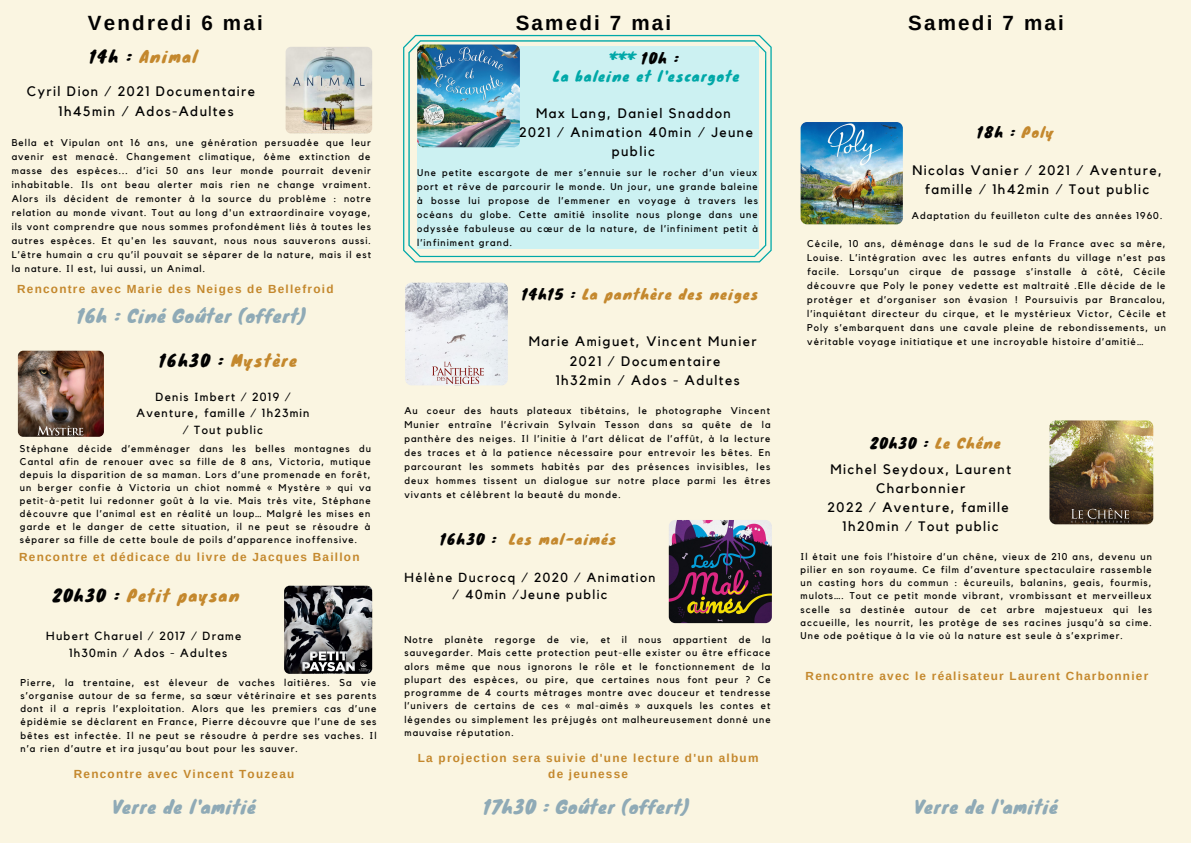
<style>
.page{position:relative;width:1191px;height:843px;background:#fff}
.page>*{position:absolute;margin:0;border:0;box-sizing:border-box;transform-origin:0 0}
.t1{font:700 20.6px "Arimo";letter-spacing:.105em;color:#010101}
.t2{font:17.6px "Knewave";letter-spacing:.05em;color:#8faab6}
.t3{font:15.7px "Knewave";letter-spacing:.105em;color:#c4882d}
.t4{font:13.7px/19.1px "Kollektif";letter-spacing:.105em;color:#010101;text-align:center}
.t5{font:13.7px "Knewave";letter-spacing:.105em;color:#c4882d}
.t6{font:13.7px "Knewave";letter-spacing:.105em;color:#00a8a8}
.t7{font:13.7px "Knewave";letter-spacing:.105em;color:#010101}
.t8{font:13.1px/17.4px "Kollektif";letter-spacing:.105em;color:#010101;text-align:center}
.t9{font:700 11.8px/16.2px "Arimo";letter-spacing:.105em;color:#c4882d;text-align:center}
.t10{font:11.8px/16.2px "Kollektif";letter-spacing:.105em;color:#010101;text-align:center}
.t11{font:700 11.7px "Arimo";letter-spacing:.105em;color:#c4882d}
.t12{font:9.9px/13.2px "Kollektif";letter-spacing:.105em;color:#010101;text-align:justify}
.t13{font:9.8px/14px "Kollektif";letter-spacing:.105em;color:#010101;text-align:justify}
.s1{color:#010101}
.s2{color:#00a8a8}
.s3{color:#c4882d}
</style>
<div class="page">
<div style="left:0;top:0;width:1190px;height:842px;background:#faf5e1"></div>
<img style="left:18px;top:350px;width:86px;height:86px;border-radius:5px">
<img style="left:285px;top:47px;width:87px;height:86px;border-radius:5px">
<img style="left:284px;top:585px;width:88px;height:88px;border-radius:5px">
<img style="left:668px;top:520px;width:103px;height:103px;border-radius:6px">
<img style="left:405px;top:282px;width:103px;height:103px;border-radius:6px">
<img style="left:1049px;top:420px;width:104px;height:104px;border-radius:6px">
<img style="left:800px;top:122px;width:102px;height:102px;border-radius:6px">
<svg style="left:403px;top:35px;width:368px;height:227px;background:#bde3e3"></svg>
<p class="t1" style="left:88px;top:11px;width:176px">Vendredi 6 mai</p>
<p class="t3" style="left:90px;top:44px;width:109px"><span class="s1">14h :</span> Animal</p>
<p class="t4" style="left:27px;top:83px;width:230px">Cyril Dion / 2021 Documentaire</p>
<p class="t4" style="left:58px;top:102px;width:177px">1h45min / Ados-Adultes</p>
<p class="t13" style="left:12px;top:136px;width:361px">Bella et Vipulan ont 16 ans, une génération persuadée que leur avenir est menacé. Changement climatique, 6ème extinction de masse des espèces... d’ici 50 ans leur monde pourrait devenir inhabitable. Ils ont beau alerter mais rien ne change vraiment.<br>Alors ils décident de remonter à la source du problème : notre relation au monde vivant. Tout au long d'un extraordinaire voyage, ils vont comprendre que nous sommes profondément liés à toutes les autres espèces. Et qu'en les sauvant, nous nous sauverons aussi.<br>L’être humain a cru qu’il pouvait se séparer de la nature, mais il est la nature. Il est, lui aussi, un Animal.</p>
<p class="t9" style="left:17px;top:281px;width:318px">Rencontre avec Marie des Neiges de Bellefroid</p>
<p class="t2" style="left:77px;top:301px;width:230px">16h : Ciné Goûter (offert)</p>
<p class="t3" style="left:160px;top:347px;width:139px"><span class="s1">16h30 :</span> Mystère</p>
<p class="t10" style="left:136px;top:389px;width:174px">Denis Imbert / 2019 /<br>Aventure, famille / 1h23min / Tout public</p>
<p class="t13" style="left:20px;top:442px;width:353px;line-height:13.1px;text-align:left">Stéphane décide d’emménager dans les belles montagnes du Cantal afin de renouer avec sa fille de 8 ans, Victoria, mutique depuis la disparition de sa maman. Lors d’une promenade en forêt, un berger confie à Victoria un chiot nommé « Mystère » qui va petit-à-petit lui redonner goût à la vie. Mais très vite, Stéphane découvre que l’animal est en réalité un loup… Malgré les mises en garde et le danger de cette situation, il ne peut se résoudre à séparer sa fille de cette boule de poils d’apparence inoffensive.</p>
<p class="t9" style="left:19px;top:549px;width:342px">Rencontre et dédicace du livre de Jacques Baillon</p>
<p class="t3" style="left:53px;top:582px;width:188px"><span class="s1">20h30 :</span> Petit paysan</p>
<p class="t10" style="left:69px;top:628px;width:174px;text-align:left;text-indent:-23px">Hubert Charuel / 2017 / Drame<br>1h30min / Ados - Adultes</p>
<p class="t12" style="left:20px;top:676px;width:357px">Pierre, la trentaine, est éleveur de vaches laitières. Sa vie s’organise autour de sa ferme, sa sœur vétérinaire et ses parents dont il a repris l’exploitation. Alors que les premiers cas d’une épidémie se déclarent en France, Pierre découvre que l’une de ses bêtes est infectée. Il ne peut se résoudre à perdre ses vaches. Il n’a rien d’autre et ira jusqu’au bout pour les sauver.</p>
<p class="t9" style="left:74px;top:765px;width:222px">Rencontre avec Vincent Touzeau</p>
<p class="t2" style="left:113px;top:792px;width:144px">Verre de l'amitié</p>
<p class="t1" style="left:515px;top:11px;width:157px">Samedi 7 mai</p>
<p class="t7" style="left:608px;top:47px;width:71px"><span class="s2">***</span> 10h :</p>
<p class="t6" style="left:553px;top:65px;width:188px">La baleine et l'escargote</p>
<p class="t4" style="left:536px;top:104px;width:196px">Max Lang, Daniel Snaddon</p>
<p class="t4" style="left:519px;top:123px;width:235px">2021 / Animation 40min / Jeune public</p>
<p class="t13" style="left:417px;top:165px;width:342px">Une petite escargote de mer s’ennuie sur le rocher d’un vieux port et rêve de parcourir le monde. Un jour, une grande baleine à bosse lui propose de l’emmener en voyage à travers les océans du globe. Cette amitié insolite nous plonge dans une odyssée fabuleuse au cœur de la nature, de l’infiniment petit à l’infiniment grand.</p>
<p class="t5" style="left:522px;top:283px;width:237px"><span class="s1">14h15 :</span> La panthère des neiges</p>
<p class="t4" style="left:528px;top:332px;width:229px">Marie Amiguet, Vincent Munier</p>
<p class="t4" style="left:570px;top:351px;width:152px">2021 / Documentaire</p>
<p class="t4" style="left:555px;top:371px;width:185px">1h32min / Ados - Adultes</p>
<p class="t13" style="left:404px;top:404px;width:367px">Au coeur des hauts plateaux tibétains, le photographe Vincent Munier entraîne l’écrivain Sylvain Tesson dans sa quête de la panthère des neiges. Il l’initie à l’art délicat de l’affût, à la lecture des traces et à la patience nécessaire pour entrevoir les bêtes. En parcourant les sommets habités par des présences invisibles, les deux hommes tissent un dialogue sur notre place parmi les êtres vivants et célèbrent la beauté du monde.</p>
<p class="t5" style="left:440px;top:528px;width:177px"><span class="s1">16h30 :</span> Les mal-aimés</p>
<p class="t8" style="left:404px;top:568px;width:252px">Hélène Ducrocq / 2020 / Animation / 40min /Jeune public</p>
<p class="t13" style="left:404px;top:633px;width:368px;line-height:13.2px">Notre planète regorge de vie, et il nous appartient de la sauvegarder. Mais cette protection peut-elle exister ou être efficace alors même que nous ignorons le rôle et le fonctionnement de la plupart des espèces, ou pire, que certaines nous font peur ? Ce programme de 4 courts métrages montre avec douceur et tendresse l’univers de certains de ces « mal-aimés » auxquels les contes et légendes ou simplement les préjugés ont malheureusement donné une mauvaise réputation.</p>
<p class="t9" style="left:418px;top:749px;width:342px">La projection sera suivie d'une lecture d'un album de jeunesse</p>
<p class="t2" style="left:483px;top:792px;width:207px">17h30 : Goûter (offert)</p>
<p class="t1" style="left:908px;top:11px;width:157px">Samedi 7 mai</p>
<p class="t7" style="left:977px;top:121px;width:78px">18h : <span class="s3">Poly</span></p>
<p class="t4" style="left:912px;top:161px;width:251px">Nicolas Vanier / 2021 / Aventure, famille / 1h42min / Tout public</p>
<p class="t13" style="left:911px;top:209px;width:252px">Adaptation du feuilleton culte des années 1960.</p>
<p class="t13" style="left:807px;top:237px;width:360px">Cécile, 10 ans, déménage dans le sud de la France avec sa mère, Louise. L’intégration avec les autres enfants du village n’est pas facile. Lorsqu’un cirque de passage s’installe à côté, Cécile découvre que Poly le poney vedette est maltraité .Elle décide de le protéger et d’organiser son évasion ! Poursuivis par Brancalou, l’inquiétant directeur du cirque, et le mystérieux Victor, Cécile et Poly s’embarquent dans une cavale pleine de rebondissements, un véritable voyage initiatique et une incroyable histoire d’amitié…</p>
<p class="t5" style="left:870px;top:432px;width:132px"><span class="s1">20h30 :</span> Le Chêne</p>
<p class="t4" style="left:830px;top:460px;width:182px">Michel Seydoux, Laurent<br>Charbonnier</p>
<p class="t4" style="left:827px;top:498px;width:183px">2022 / Aventure, famille</p>
<p class="t4" style="left:842px;top:517px;width:158px">1h20min / Tout public</p>
<p class="t13" style="left:800px;top:550px;width:353px;line-height:13.2px">Il était une fois l’histoire d’un chêne, vieux de 210 ans, devenu un pilier en son royaume. Ce film d’aventure spectaculaire rassemble un casting hors du commun : écureuils, balanins, geais, fourmis, mulots…. Tout ce petit monde vibrant, vrombissant et merveilleux scelle sa destinée autour de cet arbre majestueux qui les accueille, les nourrit, les protège de ses racines jusqu’à sa cime.<br>Une ode poétique à la vie où la nature est seule à s’exprimer.</p>
<p class="t11" style="left:805px;top:669px;width:344px">Rencontre avec le réalisateur Laurent Charbonnier</p>
<p class="t2" style="left:914px;top:792px;width:144px">Verre de l'amitié</p>
</div>
